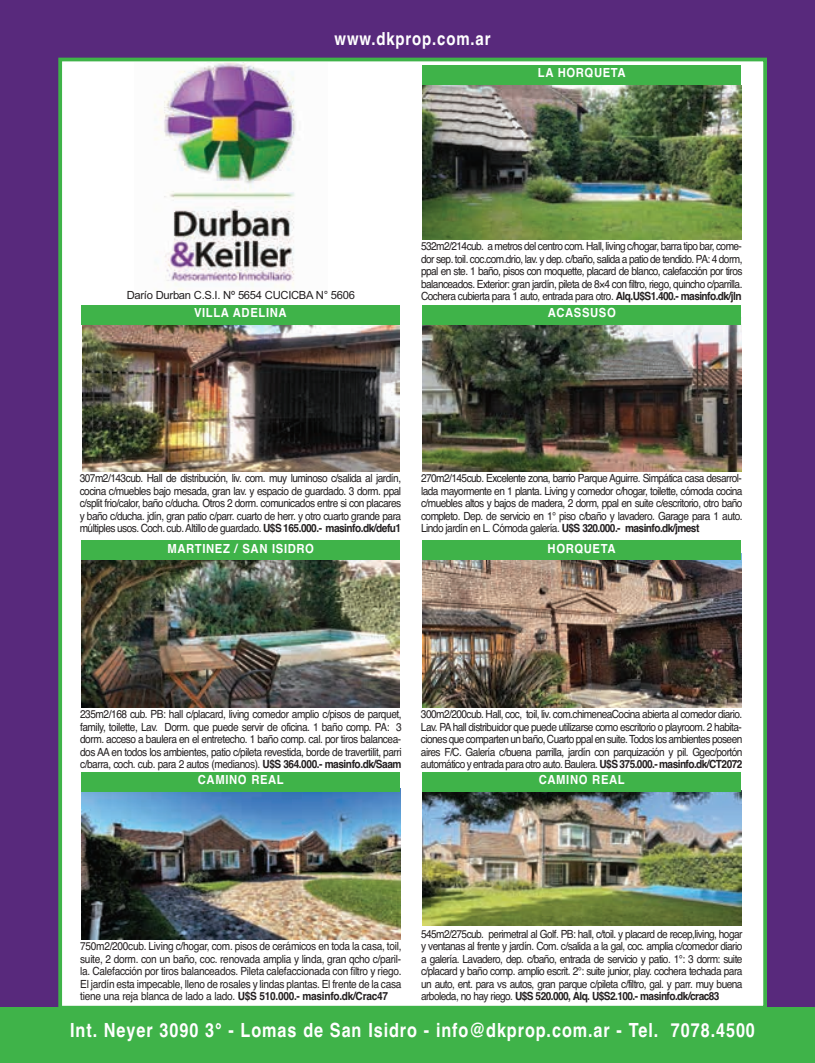
<style>
.page{position:relative;width:815px;height:1063px;background:#fff}
.page>*{position:absolute;margin:0;border:0;box-sizing:border-box;transform-origin:0 0}
.t1{font:700 19.5px "Helvetica";letter-spacing:.055em;color:#fff;scale:.83 1}
.t2{font:700 18px "Helvetica";letter-spacing:.055em;color:#fff;scale:.83 1}
.t3{font:700 12.5px "Helvetica";letter-spacing:.055em;color:#fff;scale:.9 1}
.t4{font:11.25px/12.5px "Helvetica";letter-spacing:-.055em;color:#231f20;text-align:justify;scale:.9 1}
.t5{font:11.25px "Arial";letter-spacing:-.03em;color:#231f20}
.s1{font-weight:700}
</style>
<div class="page">
<div style="left:0;top:0;width:815px;height:1011px;background:#58297c"></div>
<div style="left:62px;top:61px;width:701px;height:945px;background:#fff"></div>
<div style="left:58px;top:58px;width:709px;height:952px;border:4px solid #3fb349"></div>
<div style="left:0;top:1007px;width:815px;height:56px;background:#3fb349"></div>
<img style="left:154px;top:63px;width:142px;height:227px">
<img style="left:422px;top:85px;width:319px;height:155px">
<div style="left:422px;top:65px;width:319px;height:19px;background:#3fb349"></div>
<img style="left:423px;top:324px;width:318px;height:148px">
<div style="left:422px;top:305px;width:319px;height:19px;background:#3fb349"></div>
<img style="left:82px;top:324px;width:318px;height:148px">
<div style="left:81px;top:305px;width:319px;height:19px;background:#3fb349"></div>
<img style="left:422px;top:791px;width:319px;height:134px">
<div style="left:422px;top:772px;width:319px;height:19px;background:#3fb349"></div>
<img style="left:81px;top:791px;width:319px;height:148px">
<div style="left:81px;top:772px;width:319px;height:19px;background:#3fb349"></div>
<img style="left:422px;top:560px;width:319px;height:148px">
<div style="left:422px;top:541px;width:319px;height:19px;background:#3fb349"></div>
<img style="left:81px;top:560px;width:318px;height:148px">
<div style="left:81px;top:541px;width:319px;height:19px;background:#3fb349"></div>
<h2 class="t2" style="left:335px;top:28px;width:190px">www.dkprop.com.ar</h2>
<p class="t3" style="left:538px;top:65px;width:99px">LA HORQUETA</p>
<p class="t5" style="left:127px;top:288px;width:230px">Darío Durban C.S.I. Nº 5654 CUCICBA N° 5606</p>
<p class="t4" style="left:421px;top:240px;width:359px">532m2/214cub. a metros del centro com. Hall, living c/hogar, barra tipo bar, come&shy;dor sep. toil. coc.com.drio, lav. y dep. c/baño, salida a patio de tendido. PA: 4 dorm, ppal en ste. 1 baño, pisos con moquette, placard de blanco, calefacción por tiros balanceados. Exterior: gran jardín, pileta de 8×4 con filtro, riego, quincho c/parrilla.<br>Cochera cubierta para 1 auto, entrada para otro. <span class="s1">Alq.U$S1.400.- masinfo.dk/jln</span></p>
<p class="t3" style="left:194px;top:305px;width:104px">VILLA ADELINA</p>
<p class="t3" style="left:548px;top:305px;width:77px">ACASSUSO</p>
<p class="t4" style="left:80px;top:472px;width:359px">307m2/143cub. Hall de distribución, liv. com. muy luminoso c/salida al jardín, cocina c/muebles bajo mesada, gran lav. y espacio de guardado. 3 dorm. ppal c/split frio/calor, baño c/ducha. Otros 2 dorm. comunicados entre si con placares y baño c/ducha. jdín, gran patio c/parr. cuarto de herr. y otro cuarto grande para múltiples usos. Coch. cub. Altillo de guardado. <span class="s1">U$S 165.000.- masinfo.dk/defu1</span></p>
<p class="t3" style="left:167px;top:541px;width:164px">MARTINEZ / SAN ISIDRO</p>
<p class="t4" style="left:421px;top:472px;width:359px">270m2/145cub. Excelente zona, barrio Parque Aguirre. Simpática casa desarrol&shy;lada mayormente en 1 planta. Living y comedor c/hogar, toilette, cómoda cocina c/muebles altos y bajos de madera, 2 dorm, ppal en suite c/escritorio, otro baño completo. Dep. de servicio en 1° piso c/baño y lavadero. Garage para 1 auto.<br>Lindo jardín en L. Cómoda galería. <span class="s1">U$S 320.000.- masinfo.dk/jmest</span></p>
<p class="t3" style="left:548px;top:541px;width:77px">HORQUETA</p>
<p class="t4" style="left:80px;top:708px;width:359px">235m2/168 cub. PB: hall c/placard, living comedor amplio c/pisos de parquet, family, toilette, Lav. Dorm. que puede servir de oficina. 1 baño comp. PA: 3 dorm. acceso a baulera en el entretecho. 1 baño comp. cal. por tiros balancea&shy;dos AA en todos los ambientes, patio c/pileta revestida, borde de travertilit, parri c/barra, coch. cub. para 2 autos (medianos). <span class="s1">U$S 364.000.- masinfo.dk/Saam</span></p>
<p class="t3" style="left:198px;top:772px;width:97px">CAMINO REAL</p>
<p class="t4" style="left:421px;top:708px;width:359px">300m2/200cub. Hall, coc, toil, liv. com.chimeneaCocina abierta al comedor diario.<br>Lav. PA hall distribuidor que puede utilizarse como escritorio o playroom. 2 habita&shy;ciones que comparten un baño, Cuarto ppal en suite. Todos los ambientes poseen aires F/C. Galería c/buena parrilla, jardín con parquización y pil. Ggec/portón automático y entrada para otro auto. Baulera. <span class="s1">U$S 375.000.- masinfo.dk/CT2072</span></p>
<p class="t3" style="left:539px;top:772px;width:97px">CAMINO REAL</p>
<p class="t4" style="left:80px;top:940px;width:359px">750m2/200cub. Living c/hogar, com. pisos de cerámicos en toda la casa, toil, suite, 2 dorm. con un baño, coc. renovada amplia y linda, gran qcho c/paril&shy;la. Calefacción por tiros balanceados. Pileta calefaccionada con filtro y riego.<br>El jardín esta impecable, lleno de rosales y lindas plantas. El frente de la casa tiene una reja blanca de lado a lado. <span class="s1">U$S 510.000.- masinfo.dk/Crac47</span></p>
<p class="t4" style="left:421px;top:928px;width:359px">545m2/275cub. perimetral al Golf. PB: hall, c/toil. y placard de recep,living, hogar y ventanas al frente y jardín. Com. c/salida a la gal, coc. amplia c/comedor diario a galería. Lavadero, dep. c/baño, entrada de servicio y patio. 1°: 3 dorm: suite c/placard y baño comp. amplio escrit. 2°: suite junior, play. cochera techada para un auto, ent. para vs autos, gran parque c/pileta c/filtro, gal. y parr. muy buena arboleda, no hay riego. <span class="s1">U$S 520.000, Alq. U$S2.100.- masinfo.dk/crac83</span></p>
<h1 class="t1" style="left:70px;top:1019px;width:827px">Int. Neyer 3090 3° - Lomas de San Isidro - info@dkprop.com.ar - Tel. 7078.4500</h1>
</div>
